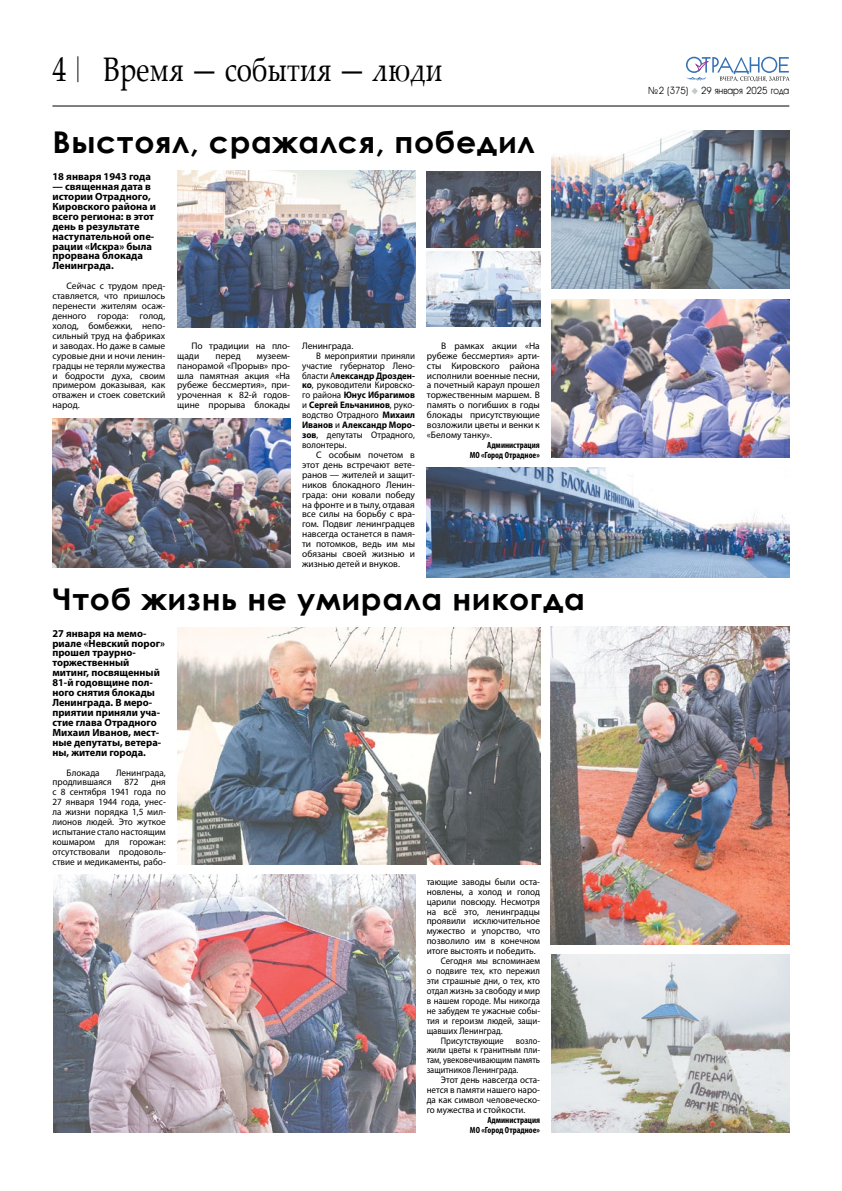
<style>
.page{position:relative;width:842px;height:1191px;background:#fff}
.page>*{position:absolute;margin:0;border:0;box-sizing:border-box;transform-origin:0 0}
.t1{font:34px "Palatino Linotype";color:#000;scale:.8 1}
.t2{font:700 30px "Century Gothic";letter-spacing:.02em;color:#000;scale:1.05 1}
.t3{font:700 10.5px/9.9px "Myriad Pro";color:#000}
.t4{font:300 10px "a Avante Rough";color:#000;scale:.95 1}
.t5{font:9.5px/9.9px "Myriad Pro";color:#000;text-align:justify}
.t6{font:9.5px "Myriad Pro";color:#000;scale:.93 1}
.t7{font:9.5px "Myriad Pro";color:#000;scale:.94 1}
.t8{font:9.5px/9.9px "Myriad Pro";color:#000;text-align:justify;scale:.89 1}
.t9{font:700 9.5px "Myriad Pro";color:#000;scale:.94 1}
.t10{font:9.5px/9.9px "Myriad Pro";color:#000;text-align:justify;scale:.96 1}
.t11{font:700 condensed 9px/9.9px "Myriad Pro";color:#000;text-align:right}
.s1{font-size:35px}
.s2{font-family:"Times New Roman";font-size:28px}
.s3{font-weight:400}
.s4{font-weight:700}
.s5{color:#c7c8ca}
</style>
<div class="page">
<hr style="left:52px;top:106px;width:737px;height:1px;background:#000">
<img style="left:52px;top:418px;width:239px;height:149px">
<img style="left:427px;top:172px;width:113px;height:75px">
<img style="left:551px;top:299px;width:238px;height:159px">
<img style="left:427px;top:251px;width:113px;height:76px">
<img style="left:427px;top:468px;width:362px;height:109px">
<img style="left:551px;top:130px;width:238px;height:159px">
<img style="left:177px;top:170px;width:238px;height:157px">
<img style="left:53px;top:874px;width:362px;height:258px">
<img style="left:550px;top:626px;width:239px;height:318px">
<img style="left:551px;top:954px;width:238px;height:178px">
<img style="left:177px;top:627px;width:363px;height:238px">
<svg style="left:686px;top:57px;width:103px;height:25px"></svg>
<h1 class="t1" style="left:52px;top:45px;width:489px"><span class="s1">4</span> <span class="s2">|</span> Время — события — люди</h1>
<h2 class="t2" style="left:52px;top:119px;width:461px">Выстоял, сражался, победил</h2>
<p class="t3" style="left:52px;top:171px;width:100px">18 января 1943 года</p>
<p class="t3" style="left:52px;top:181px;width:105px">— священная дата в истории Отрадного,<br>Кировского района и всего региона: в этот день в результате наступательной опе&shy;рации «Искра» была прорвана блокада<br>Ленинграда.</p>
<p class="t5" style="left:52px;top:281px;width:114px;text-indent:14px">Сейчас с трудом пред&shy;ставляется, что пришлось перенести жителям осаж&shy;денного города: голод, холод, бомбежки, непо&shy;сильный труд на фабриках и заводах. Но даже в самые суровые дни и ночи ленин&shy;градцы не теряли мужества и бодрости духа, своим примером доказывая, как отважен и стоек советский народ.</p>
<p class="t5" style="left:177px;top:340px;width:114px;text-indent:14px">По традиции на пло&shy;щади</p>
<p class="t5" style="left:177px;top:350px;width:114px;text-indent:80px">музеем&shy;панорамой «Прорыв» про&shy;шла памятная акция «На рубеже бессмертия», при&shy;уроченная к 82-й годов&shy;щине прорыва блокады</p>
<p class="t5" style="left:216px;top:350px;width:27px">перед</p>
<p class="t5" style="left:302px;top:340px;width:53px">Ленинграда.</p>
<p class="t7" style="left:316px;top:350px;width:106px">В мероприятии приняли</p>
<p class="t7" style="left:302px;top:359px;width:122px">участие губернатор Лено-</p>
<p class="t9" style="left:302px;top:369px;width:122px"><span class="s3">бласти А</span>лександр Дрозден-</p>
<p class="t7" style="left:302px;top:379px;width:122px"><span class="s4">ко</span>, руководители Кировско-</p>
<p class="t9" style="left:302px;top:389px;width:122px"><span class="s3">го района</span> Юнус Ибрагимов</p>
<p class="t9" style="left:302px;top:399px;width:122px"><span class="s3">и</span> Сергей Ельчанинов<span class="s3">, руко-</span></p>
<p class="t7" style="left:302px;top:409px;width:122px">водство Отрадного <span class="s4">Михаил</span></p>
<p class="t9" style="left:302px;top:419px;width:122px">Иванов <span class="s3">и</span> Александр Моро-</p>
<p class="t7" style="left:302px;top:429px;width:122px"><span class="s4">зов</span>, депутаты Отрадного,</p>
<p class="t7" style="left:302px;top:439px;width:49px">волонтеры.</p>
<p class="t5" style="left:316px;top:450px;width:100px">С особым почетом в</p>
<p class="t5" style="left:302px;top:459px;width:114px">этот день встречают вете-</p>
<p class="t5" style="left:302px;top:469px;width:114px">ранов — жителей и защит-</p>
<p class="t5" style="left:302px;top:479px;width:114px">ников блокадного Ленин-</p>
<p class="t5" style="left:302px;top:489px;width:114px">града: они ковали победу</p>
<p class="t5" style="left:302px;top:499px;width:114px">на фронте и в тылу, отдавая</p>
<p class="t5" style="left:302px;top:509px;width:114px">все силы на борьбу с вра-</p>
<p class="t5" style="left:302px;top:519px;width:114px">гом. Подвиг ленинградцев</p>
<p class="t5" style="left:302px;top:529px;width:114px">навсегда останется в памя-</p>
<p class="t5" style="left:302px;top:539px;width:114px">ти потомков, ведь им мы</p>
<p class="t5" style="left:302px;top:549px;width:114px">обязаны своей жизнью и</p>
<p class="t5" style="left:302px;top:559px;width:99px">жизнью детей и внуков.</p>
<p class="t5" style="left:427px;top:340px;width:114px;text-indent:14px">В рамках акции «На рубеже бессмертия» арти&shy;сты Кировского района исполнили военные песни, а почетный караул прошел торжественным маршем. В память о погибших в годы блокады присутствующие возложили цветы и венки к «Белому танку».</p>
<p class="t11" style="left:470px;top:440px;width:72px">Администрация<br>МО «Город Отрадное»</p>
<h2 class="t2" style="left:52px;top:576px;width:509px">Чтоб жизнь не умирала никогда</h2>
<p class="t3" style="left:52px;top:628px;width:114px">27 января на мемо&shy;риале «Невский порог» прошел траурно&shy;торжественный митинг, посвященный<br>81-й годовщине пол&shy;ного снятия блокады<br>Ленинграда. В меро&shy;приятии приняли уча&shy;стие глава Отрадного<br>Михаил Иванов, мест&shy;ные депутаты, ветера&shy;ны, жители города.</p>
<p class="t5" style="left:67px;top:767px;width:35px">Блокада</p>
<p class="t5" style="left:116px;top:767px;width:51px">Ленинграда,</p>
<p class="t5" style="left:52px;top:777px;width:61px">продлившаяся</p>
<p class="t5" style="left:124px;top:777px;width:16px">872</p>
<p class="t5" style="left:52px;top:777px;width:115px;text-indent:99px">дня с 8 сентября 1941 года по 27 января 1944 года, унес&shy;ла жизни порядка 1,5 мил&shy;лионов людей. Это жуткое испытание стало настоящим кошмаром для горожан: отсутствовали продоволь&shy;ствие и медикаменты, рабо-</p>
<p class="t5" style="left:427px;top:876px;width:115px">тающие заводы были оста-</p>
<p class="t5" style="left:427px;top:886px;width:115px">новлены, а холод и голод</p>
<p class="t5" style="left:427px;top:896px;width:115px">царили повсюду. Несмотря</p>
<p class="t5" style="left:427px;top:906px;width:115px">на всё это, ленинградцы</p>
<p class="t5" style="left:427px;top:916px;width:115px">проявили исключительное</p>
<p class="t5" style="left:427px;top:926px;width:115px">мужество и упорство, что</p>
<p class="t5" style="left:427px;top:936px;width:115px">позволило им в конечном</p>
<p class="t5" style="left:427px;top:946px;width:110px">итоге выстоять и победить.</p>
<p class="t6" style="left:441px;top:955px;width:108px">Сегодня мы вспоминаем</p>
<p class="t6" style="left:427px;top:965px;width:123px">о подвиге тех, кто пережил</p>
<p class="t6" style="left:427px;top:975px;width:123px">эти страшные дни, о тех, кто</p>
<p class="t6" style="left:427px;top:984px;width:123px">отдал жизнь за свободу и мир</p>
<p class="t6" style="left:427px;top:994px;width:123px">в нашем городе. Мы никогда</p>
<p class="t6" style="left:427px;top:1004px;width:123px">не забудем те ужасные собы-</p>
<p class="t6" style="left:427px;top:1014px;width:123px">тия и героизм людей, защи-</p>
<p class="t6" style="left:427px;top:1024px;width:83px">щавших Ленинград.</p>
<p class="t8" style="left:441px;top:1035px;width:72px">Присутствующие</p>
<p class="t8" style="left:427px;top:1035px;width:129px;text-indent:89px">возло&shy;жили цветы к гранитным пли&shy;там, увековечивающим память защитников Ленинграда.</p>
<p class="t10" style="left:427px;top:1075px;width:120px;text-indent:14px">Этот день навсегда оста&shy;нется в памяти нашего наро&shy;да как символ человеческо&shy;го мужества и стойкости.</p>
<p class="t11" style="left:470px;top:1114px;width:72px">Администрация<br>МО «Город Отрадное»</p>
<p class="t4" style="left:648px;top:85px;width:150px">№ 2 (375) <span class="s5">◆</span> 29 января 2025 года</p>
</div>
